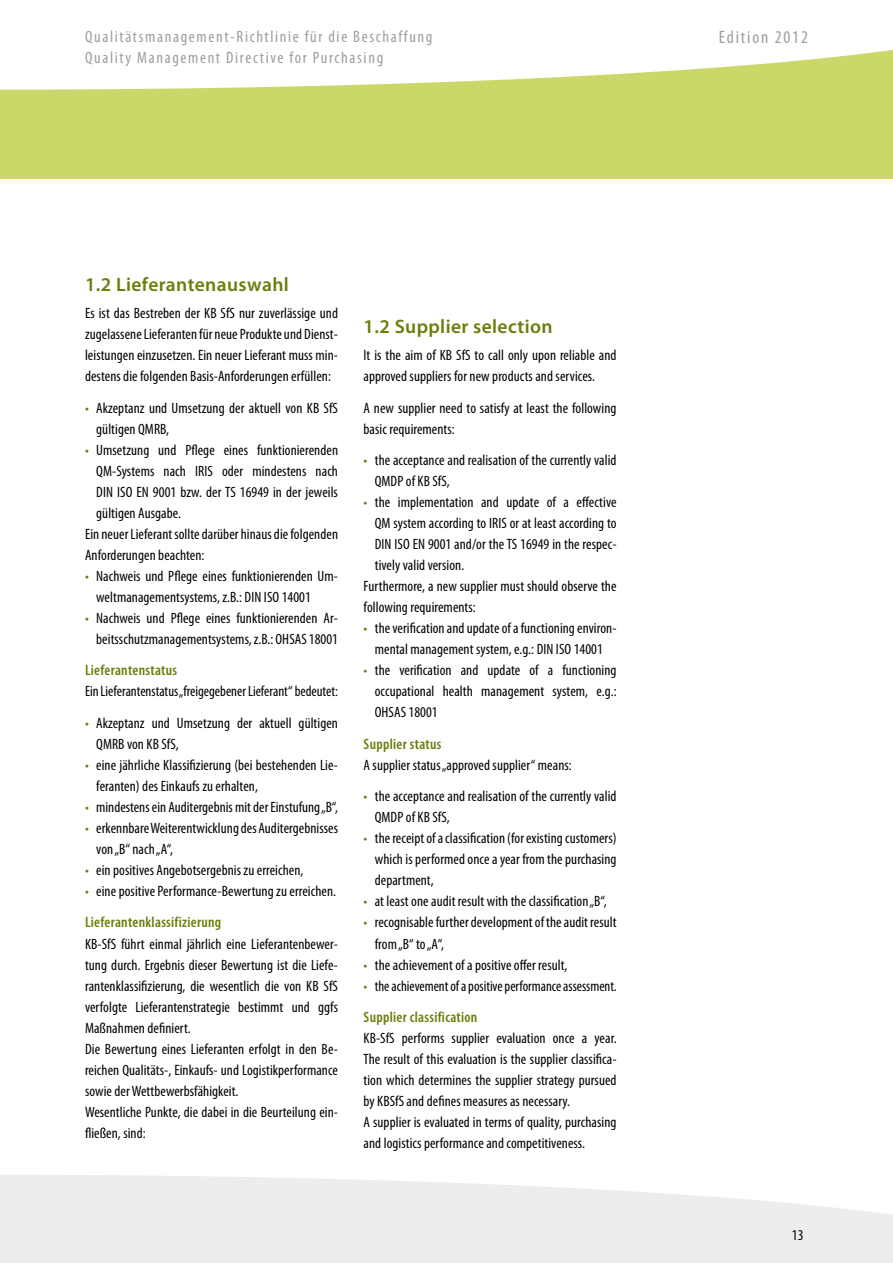
<style>
.page{position:relative;width:893px;height:1263px;background:#fff}
.page>*{position:absolute;margin:0;border:0;box-sizing:border-box;transform-origin:0 0}
.t1{font:600 19.5px "Myriad Pro";letter-spacing:.02em;color:#6b7d0b}
.t2{font:condensed 18px "Myriad Pro";letter-spacing:.1em;color:#9c9e9f}
.t3{font:condensed 16.5px/21px "Myriad Pro";letter-spacing:.1em;color:#9c9e9f}
.t4{font:condensed 15px/21px "Myriad Pro";letter-spacing:.005em;color:#000}
.t5{font:condensed 15px/31.5px "Myriad Pro";letter-spacing:.005em;color:#000;scale:.96 1}
.t6{font:600 condensed 15px "Myriad Pro";letter-spacing:.02em;color:#6b7d0b}
.s1{color:#6b7d0b}
.s2{font-weight:600;color:#6b7d0b}
</style>
<div class="page">
<svg style="left:0;top:1175px;width:893px;height:88px;background:#eeefef"></svg>
<div style="left:0;top:45px;width:893px;height:134px;background:#cbd869"></div>
<svg style="left:0;top:45px;width:893px;height:45px;fill:#fff"></svg>
<p class="t3" style="left:85px;top:26px;width:349px">Qualitätsmanagement-Richtlinie für die Beschaffung<br>Quality Management Directive for Purchasing</p>
<p class="t2" style="left:719px;top:26px;width:91px">Edition 2012</p>
<h1 class="t1" style="left:85px;top:272px;width:205px">1.2 Lieferantenauswahl</h1>
<p class="t4" style="left:85px;top:303px;width:254px;text-align:justify">Es ist das Bestreben der KB SfS nur zuverlässige und zugelassene Lieferanten für neue Produkte und Dienst&shy;leistungen einzusetzen. Ein neuer Lieferant muss min&shy;destens die folgenden Basis-Anforderungen erfüllen:</p>
<p class="t4" style="left:96px;top:397px;width:243px;text-indent:-11px"><span class="s1">•</span> Akzeptanz und Umsetzung der aktuell von KB SfS gültigen QMRB,</p>
<p class="t4" style="left:85px;top:439px;width:255px"><span class="s1">•</span> Umsetzung und Pflege eines funktionierenden</p>
<p class="t4" style="left:96px;top:460px;width:243px">QM-Systems nach IRIS oder mindestens nach</p>
<p class="t4" style="left:96px;top:481px;width:243px">DIN ISO EN 9001 bzw. der TS 16949 in der jeweils</p>
<p class="t4" style="left:96px;top:502px;width:86px">gültigen Ausgabe.</p>
<p class="t4" style="left:85px;top:523px;width:255px">Ein neuer Lieferant sollte darüber hinaus die folgenden</p>
<p class="t4" style="left:85px;top:544px;width:121px">Anforderungen beachten:</p>
<p class="t4" style="left:96px;top:565px;width:243px;text-indent:-11px"><span class="s1">•</span> Nachweis und Pflege eines funktionierenden Um&shy;weltmanagementsystems, z.B.: DIN ISO 14001</p>
<p class="t4" style="left:85px;top:607px;width:254px;text-align:right"><span class="s1">•</span> Nachweis und Pflege eines funktionierenden Ar&shy;beitsschutzmanagementsystems, z.B.: OHSAS 18001</p>
<p class="t6" style="left:85px;top:661px;width:94px">Lieferantenstatus</p>
<p class="t4" style="left:85px;top:681px;width:254px">Ein Lieferantenstatus „freigegebener Lieferant“ bedeutet:</p>
<p class="t4" style="left:96px;top:712px;width:243px;text-indent:-11px"><span class="s1">•</span> Akzeptanz und Umsetzung der aktuell gültigen<br>QMRB von KB SfS,</p>
<p class="t4" style="left:96px;top:754px;width:243px;text-indent:-11px"><span class="s1">•</span> eine jährliche Klassifizierung (bei bestehenden Lie&shy;feranten) des Einkaufs zu erhalten,</p>
<p class="t4" style="left:85px;top:796px;width:254px"><span class="s1">•</span> mindestens ein Auditergebnis mit der Einstufung „B“,</p>
<p class="t4" style="left:96px;top:817px;width:243px;text-indent:-11px"><span class="s1">•</span> erkennbare Weiterentwicklung des Auditergebnisses von „B“ nach „A“,</p>
<p class="t4" style="left:85px;top:859px;width:220px"><span class="s1">•</span> ein positives Angebotsergebnis zu erreichen,</p>
<p class="t4" style="left:85px;top:875px;width:253px;line-height:31.5px"><span class="s1">•</span> eine positive Performance-Bewertung zu erreichen.<br><span class="s2">Lieferantenklassifizierung</span></p>
<p class="t4" style="left:85px;top:933px;width:255px">KB-SfS führt einmal jährlich eine Lieferantenbewer&shy;tung durch. Ergebnis dieser Bewertung ist die Liefe&shy;rantenklassifizierung, die wesentlich die von KB SfS verfolgte Lieferantenstrategie bestimmt und ggfs Maßnahmen definiert.<br>Die Bewertung eines Lieferanten erfolgt in den Be&shy;reichen Qualitäts-, Einkaufs- und Logistikperformance sowie der Wettbewerbsfähigkeit.<br>Wesentliche Punkte, die dabei in die Beurteilung ein&shy;fließen, sind:</p>
<h1 class="t1" style="left:364px;top:314px;width:191px">1.2 Supplier selection</h1>
<p class="t4" style="left:364px;top:345px;width:254px">It is the aim of KB SfS to call only upon reliable and approved suppliers for new products and services.</p>
<p class="t4" style="left:364px;top:397px;width:254px">A new supplier need to satisfy at least the following basic requirements:</p>
<p class="t4" style="left:375px;top:450px;width:243px;text-indent:-11px"><span class="s1">•</span> the acceptance and realisation of the currently valid<br>QMDP of KB SfS,</p>
<p class="t4" style="left:364px;top:492px;width:254px"><span class="s1">•</span> the implementation and update of a effective</p>
<p class="t4" style="left:375px;top:513px;width:243px">QM system according to IRIS or at least according to</p>
<p class="t4" style="left:375px;top:534px;width:243px">DIN ISO EN 9001 and/or the TS 16949 in the respec-</p>
<p class="t4" style="left:375px;top:555px;width:91px">tively valid version.</p>
<p class="t4" style="left:364px;top:576px;width:254px">Furthermore, a new supplier must should observe the</p>
<p class="t4" style="left:364px;top:597px;width:114px">following requirements:</p>
<p class="t4" style="left:364px;top:618px;width:254px;text-align:center"><span class="s1">•</span> the verification and update of a functioning environ&shy;mental management system, e.g.: DIN ISO 14001</p>
<p class="t4" style="left:375px;top:660px;width:243px;text-align:justify;text-indent:-11px"><span class="s1">•</span> the verification and update of a functioning occupational health management system, e.g.:<br>OHSAS 18001</p>
<p class="t6" style="left:364px;top:735px;width:79px">Supplier status</p>
<p class="t4" style="left:364px;top:754px;width:210px">A supplier status „approved supplier“ means:</p>
<p class="t4" style="left:375px;top:786px;width:243px;text-indent:-11px"><span class="s1">•</span> the acceptance and realisation of the currently valid<br>QMDP of KB SfS,</p>
<p class="t4" style="left:375px;top:828px;width:243px;text-align:justify;text-indent:-11px"><span class="s1">•</span> the receipt of a classification (for existing customers) which is performed once a year from the purchasing department,</p>
<p class="t4" style="left:364px;top:891px;width:245px"><span class="s1">•</span> at least one audit result with the classification „B“,</p>
<p class="t4" style="left:375px;top:912px;width:243px;text-indent:-11px"><span class="s1">•</span> recognisable further development of the audit result from „B“ to „A“,</p>
<p class="t4" style="left:364px;top:954px;width:205px"><span class="s1">•</span> the achievement of a positive offer result,</p>
<p class="t5" style="left:364px;top:969px;width:265px"><span class="s1">•</span> the achievement of a positive performance assessment.<br><span class="s2">Supplier classification</span></p>
<p class="t4" style="left:364px;top:1027px;width:254px">KB-SfS performs supplier evaluation once a year.<br>The result of this evaluation is the supplier classifica&shy;tion which determines the supplier strategy pursued by KBSfS and defines measures as necessary.<br>A supplier is evaluated in terms of quality, purchasing and logistics performance and competitiveness.</p>
<p class="t4" style="left:792px;top:1224px;width:13px">13</p>
</div>
